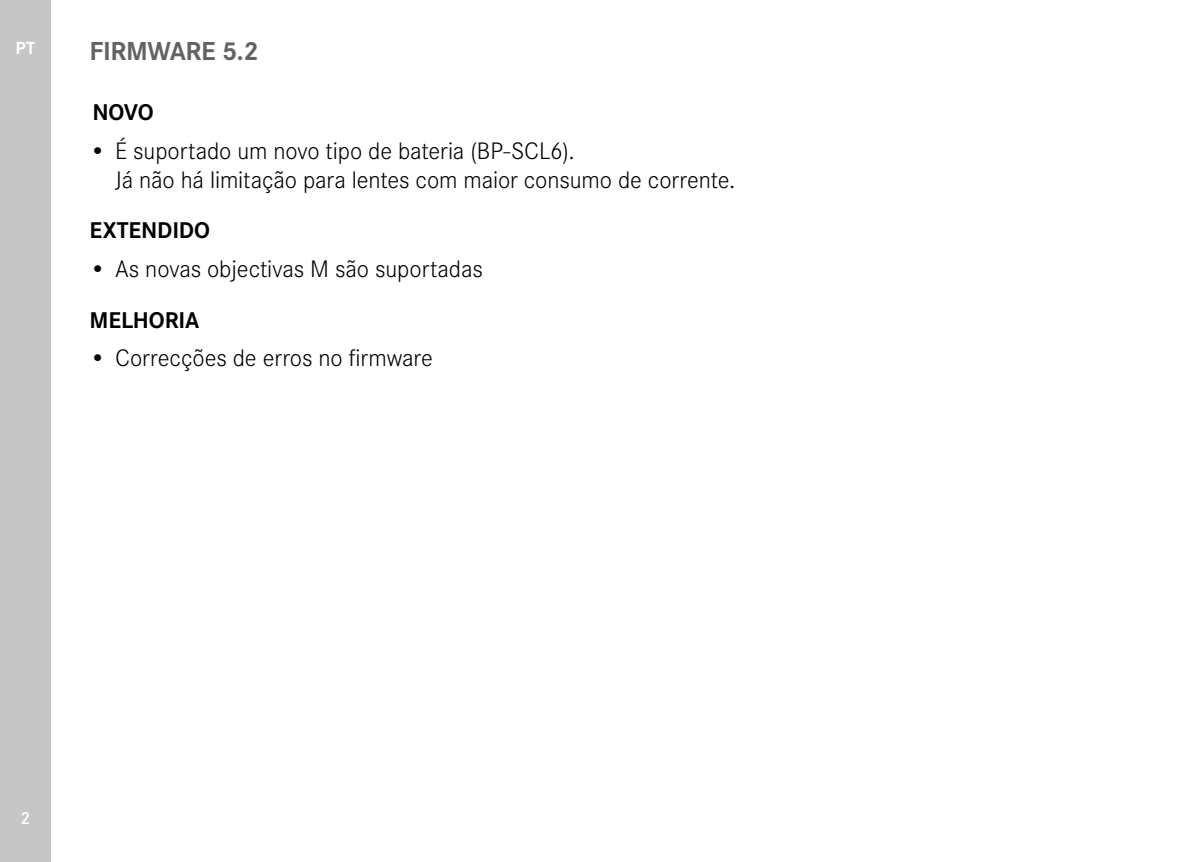
<style>
.page{position:relative;width:1200px;height:862px;background:#fff}
.page>*{position:absolute;margin:0;border:0;box-sizing:border-box;transform-origin:0 0}
.Heading____Chapter_blind{font:700 27px "Corporate S";letter-spacing:-.015em;color:#646363}
.t1{font:300 24.75px/29px "Corporate S";letter-spacing:-.005em;color:#000}
.Heading____Heading_01{font:700 23.62px "Corporate S";letter-spacing:-.005em;color:#000}
.Heading____Heading_01_blind{font:700 23.62px "Corporate S";letter-spacing:-.005em;color:#000}
.t2{font:700 18.22px "Corporate S";color:#fff}
.t3{font:600 18px "Corporate S";color:#fff}
</style>
<div class="page">
<div style="left:0;top:0;width:51px;height:861px;background:#c6c6c6"></div>
<p class="t2" style="left:16px;top:34px;width:21px">PT</p>
<p class="Heading____Chapter_blind" style="left:90px;top:29px;width:171px">FIRMWARE 5.2</p>
<p class="Heading____Heading_01" style="left:92px;top:93px;width:63px">NOVO</p>
<p class="t1" style="left:115px;top:134px;width:621px;text-indent:-26px">• É suportado um novo tipo de bateria (BP-SCL6).<br>Já não há limitação para lentes com maior consumo de corrente.</p>
<p class="Heading____Heading_01" style="left:90px;top:212px;width:122px">EXTENDIDO</p>
<p class="t1" style="left:90px;top:252px;width:395px">• As novas objectivas M são suportadas</p>
<p class="Heading____Heading_01_blind" style="left:90px;top:301px;width:111px">MELHORIA</p>
<p class="t1" style="left:90px;top:342px;width:345px">• Correcções de erros no firmware</p>
<p class="t3" style="left:21px;top:803px;width:11px">2</p>
</div>
